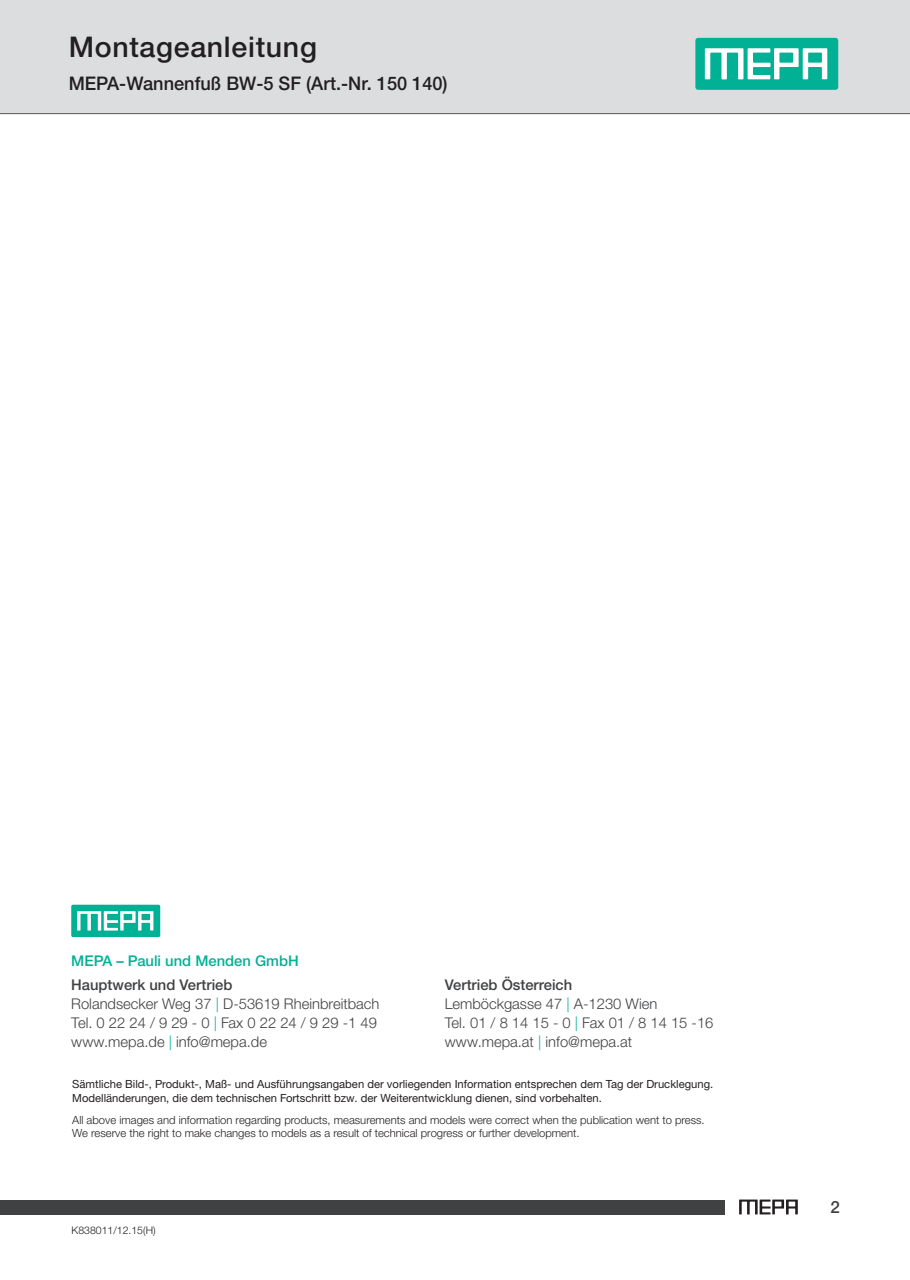
<style>
.page{position:relative;width:910px;height:1280px;background:#fff}
.page>*{position:absolute;margin:0;border:0;box-sizing:border-box;transform-origin:0 0}
.t1{font:500 28.5px "Helvetica Neue LTW1 G";letter-spacing:.025em;color:#231f20}
.t2{font:500 18.75px "Helvetica Neue LTW1 G";color:#231f20}
.t3{font:500 16.95px "Helvetica Neue LTW1 G";color:#404143}
.t4{font:300 14.7px "Helvetica Neue LTW1 G";color:#404143}
.t5{font:500 14.7px "Helvetica Neue LTW1 G";color:#404143}
.t6{font:500 14.7px "Helvetica Neue LTW1 G";color:#00b195}
.t7{font:11.25px/13.5px "Helvetica Neue LTW1 G";color:#231f20}
.t8{font:300 11.25px/13.5px "Helvetica Neue LTW1 G";color:#231f20}
.t9{font:300 10.5px "Helvetica Neue LTW1 G";color:#231f20}
.s1{color:#00b195}
</style>
<div class="page">
<div style="left:71px;top:905px;width:89px;height:32px;background:#00b195;border-radius:2px"></div>
<svg style="left:77px;top:911px;width:76px;height:20px"></svg>
<div style="left:0;top:0;width:910px;height:114px;background:#dcdddf"></div>
<hr style="left:0;top:113px;width:910px;height:1px;background:#595a5b">
<div style="left:0;top:1199px;width:724px;height:15px;background:#404143"></div>
<svg style="left:739px;top:1199px;width:59px;height:15px"></svg>
<svg style="left:695px;top:38px;width:143px;height:52px;background:#40c4af"></svg>
<h1 class="t1" style="left:69px;top:30px;width:250px">Montageanleitung</h1>
<h2 class="t2" style="left:69px;top:72px;width:380px">MEPA-Wannenfuß BW-5 SF (Art.-Nr. 150 140)</h2>
<h3 class="t6" style="left:71px;top:951px;width:229px">MEPA – Pauli und Menden GmbH</h3>
<h3 class="t5" style="left:71px;top:976px;width:163px">Hauptwerk und Vertrieb</h3>
<h3 class="t5" style="left:445px;top:976px;width:129px">Vertrieb Österreich</h3>
<h3 class="t4" style="left:71px;top:995px;width:310px">Rolandsecker Weg 37 <span class="s1">|</span> D-53619 Rheinbreitbach</h3>
<h3 class="t4" style="left:445px;top:995px;width:214px">Lemböckgasse 47 <span class="s1">|</span> A-1230 Wien</h3>
<h3 class="t4" style="left:71px;top:1014px;width:307px">Tel. 0 22 24 / 9 29 - 0 <span class="s1">|</span> Fax 0 22 24 / 9 29 -1 49</h3>
<h3 class="t4" style="left:445px;top:1014px;width:270px">Tel. 01 / 8 14 15 - 0 <span class="s1">|</span> Fax 01 / 8 14 15 -16</h3>
<h3 class="t4" style="left:71px;top:1033px;width:197px">www.mepa.de <span class="s1">|</span> info@mepa.de</h3>
<h3 class="t4" style="left:445px;top:1033px;width:189px">www.mepa.at <span class="s1">|</span> info@mepa.at</h3>
<p class="t7" style="left:72px;top:1077px;width:642px">Sämtliche Bild-, Produkt-, Maß- und Ausführungsangaben der vorliegenden Information entsprechen dem Tag der Drucklegung.<br>Modelländerungen, die dem technischen Fortschritt bzw. der Weiterentwicklung dienen, sind vorbehalten.</p>
<p class="t8" style="left:72px;top:1113px;width:634px">All above images and information regarding products, measurements and models were correct when the publication went to press.<br>We reserve the right to make changes to models as a result of technical progress or further development.</p>
<p class="t9" style="left:72px;top:1224px;width:86px">K838011/12.15(H)</p>
<h3 class="t3" style="left:830px;top:1196px;width:11px">2</h3>
</div>
